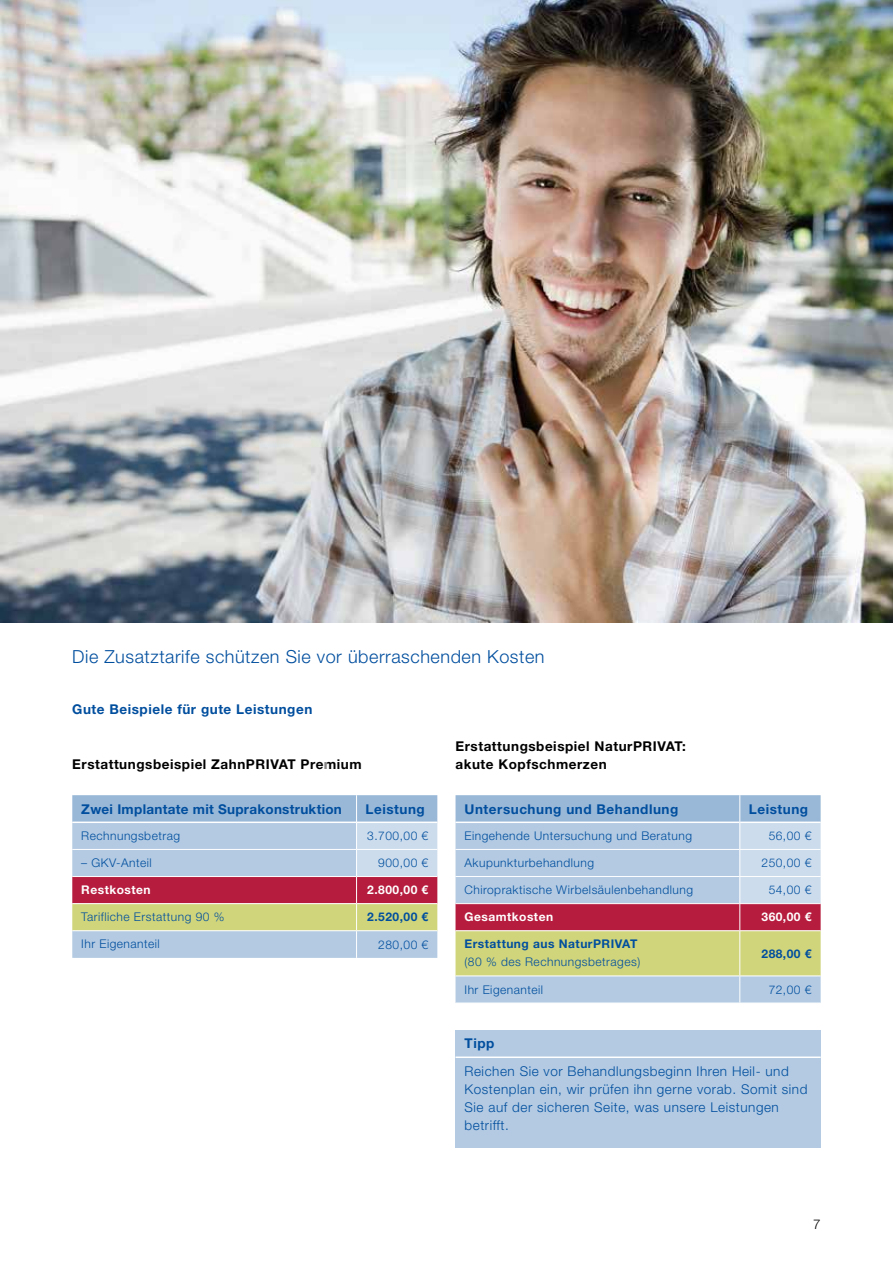
<style>
.page{position:relative;width:893px;height:1263px;background:#fff}
.page>*{position:absolute;margin:0;border:0;box-sizing:border-box;transform-origin:0 0}
.t1{font:300 18px "Helvetica Neue LT Pro";letter-spacing:.03em;color:#004e9e}
.t2{font:300 13.5px/18.1px "Helvetica Neue LT Pro";letter-spacing:.04em;color:#004e9e}
.t3{font:700 13.5px/18.1px "Helvetica Neue LT Pro";letter-spacing:.04em;color:#000}
.t4{font:700 13.5px "Helvetica Neue LT Pro";letter-spacing:.04em;color:#004e9e}
.t5{font:700 13.5px "Helvetica Neue LT Pro";letter-spacing:.02em;color:#004e9e}
.t6{font:300 13.5px "Helvetica Neue LT Pro";color:#000}
.t7{font:300 12px "Helvetica Neue LT Pro";letter-spacing:.04em;color:#004e9e}
.t8{font:700 12px "Helvetica Neue LT Pro";letter-spacing:.04em;color:#004e9e}
.t9{font:700 12px "Helvetica Neue LT Pro";letter-spacing:.04em;color:#fff}
</style>
<div class="page">
<img style="left:0;top:0;width:893px;height:623px">
<div style="left:455px;top:1030px;width:366px;height:118px;background:#b3cae2"></div>
<hr style="left:455px;top:1056px;width:366px;height:2px;background:#fff">
<svg style="left:455px;top:795px;width:366px;height:208px;background:#bab6b7"></svg>
<hr style="left:740px;top:876px;width:81px;height:1px;background:#fff">
<hr style="left:740px;top:903px;width:81px;height:1px;background:#fff">
<hr style="left:740px;top:930px;width:81px;height:1px;background:#fff">
<hr style="left:740px;top:849px;width:81px;height:1px;background:#fff">
<hr style="left:455px;top:849px;width:285px;height:1px;background:#fff">
<hr style="left:455px;top:876px;width:285px;height:1px;background:#fff">
<hr style="left:455px;top:903px;width:285px;height:1px;background:#fff">
<hr style="left:455px;top:930px;width:285px;height:1px;background:#fff">
<hr style="left:739px;top:931px;width:1px;height:44px;background:#fff">
<svg style="left:72px;top:795px;width:365px;height:163px;background:#b8b0b7"></svg>
<h1 class="t1" style="left:72px;top:646px;width:474px">Die Zusatztarife schützen Sie vor überraschenden Kosten</h1>
<p class="t4" style="left:72px;top:701px;width:242px">Gute Beispiele für gute Leistungen</p>
<p class="t3" style="left:72px;top:754px;width:291px">Erstattungsbeispiel ZahnPRIVAT Premium</p>
<p class="t5" style="left:81px;top:800px;width:262px">Zwei Implantate mit Suprakonstruktion</p>
<p class="t4" style="left:366px;top:800px;width:61px">Leistung</p>
<p class="t7" style="left:81px;top:828px;width:100px">Rechnungsbetrag</p>
<p class="t7" style="left:367px;top:828px;width:63px">3.700,00 €</p>
<p class="t7" style="left:81px;top:855px;width:72px">– GKV-Anteil</p>
<p class="t7" style="left:378px;top:856px;width:52px">900,00 €</p>
<p class="t9" style="left:81px;top:882px;width:71px">Restkosten</p>
<p class="t9" style="left:367px;top:882px;width:63px">2.800,00 €</p>
<p class="t7" style="left:81px;top:909px;width:145px">Tarifliche Erstattung 90 %</p>
<p class="t8" style="left:367px;top:909px;width:63px">2.520,00 €</p>
<p class="t7" style="left:81px;top:937px;width:80px">Ihr Eigenanteil</p>
<p class="t7" style="left:378px;top:937px;width:52px">280,00 €</p>
<p class="t3" style="left:455px;top:736px;width:232px">Erstattungsbeispiel NaturPRIVAT: akute Kopfschmerzen</p>
<p class="t4" style="left:465px;top:800px;width:215px">Untersuchung und Behandlung</p>
<p class="t4" style="left:749px;top:800px;width:61px">Leistung</p>
<p class="t7" style="left:465px;top:828px;width:229px">Eingehende Untersuchung und Beratung</p>
<p class="t7" style="left:769px;top:828px;width:44px">56,00 €</p>
<p class="t7" style="left:465px;top:855px;width:131px">Akupunkturbehandlung</p>
<p class="t7" style="left:761px;top:856px;width:52px">250,00 €</p>
<p class="t7" style="left:465px;top:882px;width:230px">Chiropraktische Wirbelsäulenbehandlung</p>
<p class="t7" style="left:769px;top:883px;width:44px">54,00 €</p>
<p class="t9" style="left:465px;top:909px;width:90px">Gesamtkosten</p>
<p class="t9" style="left:761px;top:909px;width:52px">360,00 €</p>
<p class="t8" style="left:465px;top:936px;width:174px">Erstattung aus NaturPRIVAT</p>
<p class="t7" style="left:465px;top:955px;width:177px">(80 % des Rechnungsbetrages)</p>
<p class="t8" style="left:761px;top:946px;width:52px">288,00 €</p>
<p class="t7" style="left:465px;top:982px;width:80px">Ihr Eigenanteil</p>
<p class="t7" style="left:769px;top:982px;width:44px">72,00 €</p>
<p class="t4" style="left:465px;top:1035px;width:31px">Tipp</p>
<p class="t2" style="left:465px;top:1062px;width:344px">Reichen Sie vor Behandlungsbeginn Ihren Heil- und Kostenplan ein, wir prüfen ihn gerne vorab. Somit sind Sie auf der sicheren Seite, was unsere Leistungen betrifft.</p>
<p class="t6" style="left:813px;top:1216px;width:9px">7</p>
</div>
